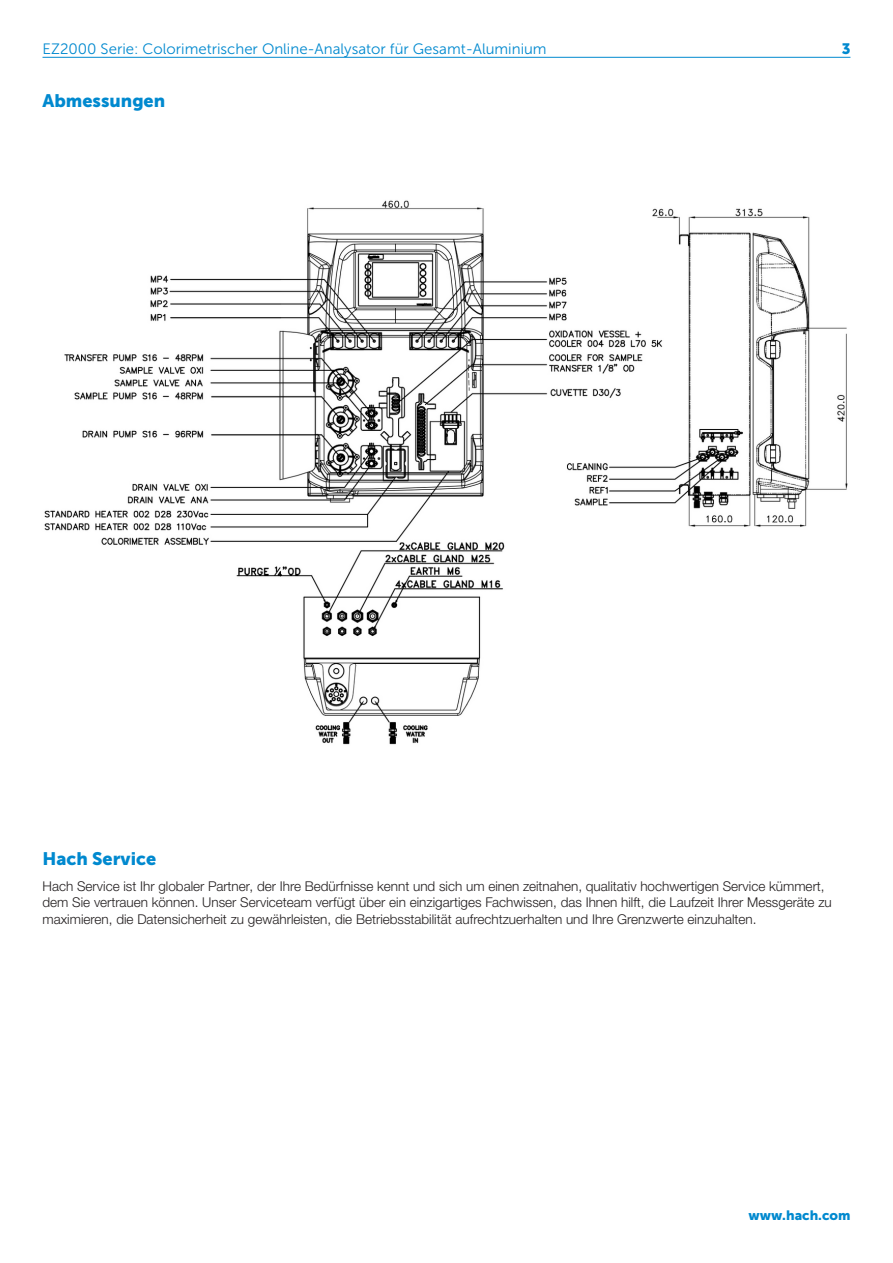
<style>
.page{position:relative;width:893px;height:1263px;background:#fff}
.page>*{position:absolute;margin:0;border:0;box-sizing:border-box;transform-origin:0 0}
.Head_2{font:18px "Museo Sans 900";color:#0089cf}
.Head_3{font:15px "Museo Sans 300";color:#0089cf}
.Head_3-2{font:15px "Museo Sans 900";color:#0089cf}
.Text_1{font:300 13.5px/16.5px "Helvetica Neue LTW1 G";color:#231f20}
.Text_1_Color{font:13.5px "Museo Sans 900";color:#0089cf}
</style>
<div class="page">
<hr style="left:43px;top:57px;width:807px;height:1px;background:#0089cf">
<img style="left:44px;top:200px;width:804px;height:545px">
<p class="Head_3" style="left:43px;top:41px;width:506px">EZ2000 Serie: Colorimetrischer Online-Analysator für Gesamt-Aluminium</p>
<p class="Head_3-2" style="left:842px;top:40px;width:10px">3</p>
<p class="Head_2" style="left:43px;top:91px;width:124px">Abmessungen</p>
<p class="Head_2" style="left:43px;top:848px;width:115px">Hach Service</p>
<p class="Text_1" style="left:43px;top:877px;width:791px">Hach Service ist Ihr globaler Partner, der Ihre Bedürfnisse kennt und sich um einen zeitnahen, qualitativ hochwertigen Service kümmert, dem Sie vertrauen können. Unser Serviceteam verfügt über ein einzigartiges Fachwissen, das Ihnen hilft, die Laufzeit Ihrer Messgeräte zu maximieren, die Datensicherheit zu gewährleisten, die Betriebsstabilität aufrechtzuerhalten und Ihre Grenzwerte einzuhalten.</p>
<p class="Text_1_Color" style="left:748px;top:1208px;width:104px">www.hach.com</p>
</div>
